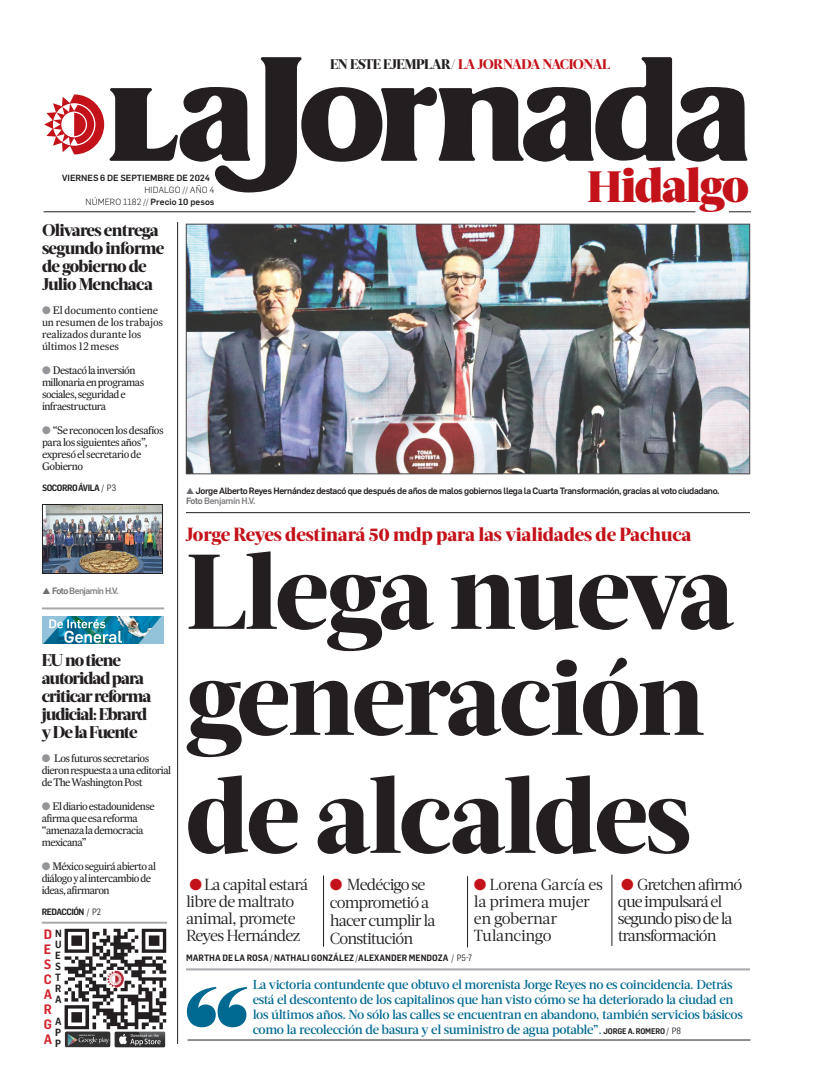
<style>
.page{position:relative;width:822px;height:1089px;background:#fff}
.page>*{position:absolute;margin:0;border:0;box-sizing:border-box;transform-origin:0 0}
.CABEZA_60{font:800 106px "Acta Headline";letter-spacing:-.02em;color:#231f20}
.t1{font:900 47.8px "Acta Headline";letter-spacing:-.03em;color:#c4121a}
.BALAZO_ROJO_19{font:800 19px "Acta Headline";letter-spacing:-.01em;color:#c4121a}
.SUMARIO_9_5{font:800 17px "Acta Headline";letter-spacing:-.06em;color:#231f20}
.SUMARIO_9_5-2{font:800 17px "Acta Headline";letter-spacing:-.04em;color:#231f20}
.SUMARIO_17{font:16px/17px "Acta Deck";letter-spacing:-.05em;color:#231f20}
.SUMARIO_17-2{font:16px/17px "Acta Deck";letter-spacing:-.025em;color:#231f20}
.t2{font:800 13.9px "Acta Headline";letter-spacing:-.03em;color:#c4121a}
.CABEZA_44_DEPORTES_F{font:600 13.4px "Flama Semicondensed";color:#d1232a}
.NOMBRE_COLUMNA_CONTR{font:500 13px/15px "Acta Deck";letter-spacing:-.03em;color:#006991}
.SUMARIO_9_5-3{font:11px/12px "Expresso Tx";letter-spacing:-.05em;color:#231f20}
.SUMARIO_9_5-4{font:11px/12px "Expresso Tx";letter-spacing:-.01em;color:#231f20}
.CABEZA_44_DEPORTES_F-2{font:600 10.3px "Flama Semicondensed";color:#231f20}
.PIE_DE_FOTO_CON_PLEC{font:500 9px/10px "Flama";letter-spacing:-.04em;color:#231f20}
.CREDITO_PORTADA{font:600 9px "Flama Semicond";letter-spacing:.01em;color:#231f20}
.SUMARIO_9_5-5{font:600 9px "Flama Semicond";letter-spacing:-.05em;color:#231f20}
.PIE_DE_FOTO_CON_PLEC-2{font:500 9px "Flama";letter-spacing:-.06em;color:#808285}
.CABEZA_40_ACTA_BOOK{font:500 8.8px "Flama";color:#231f20}
.CABEZA_40_ACTA_BOOK-2{font:300 8.8px "Flama";letter-spacing:.01em;color:#231f20}
.s1{font-weight:300}
.s2{color:#231f20}
.s3{font-size:43.8px}
.s4{color:#939598}
.s5{font-weight:400}
.s6{color:#6c6d70}
.s7{color:#808285}
.s8{color:#c4121a}
.s9{font-size:12px}
.s10{font-family:"Flama Semicond";font-weight:600;font-size:8px;color:#231f20}
.s11{font-family:"Flama Semicond";font-weight:400;font-size:9px;color:#231f20}
</style>
<div class="page">
<svg style="left:110px;top:57px;width:638px;height:135px"></svg>
<svg style="left:44px;top:94px;width:60px;height:60px"></svg>
<hr style="left:44px;top:212px;width:652px;height:1px;background:#231f20">
<svg style="left:729px;top:212px;width:22px;height:1px"></svg>
<hr style="left:42px;top:922px;width:125px;height:2px;background:#a8a9ad">
<img style="left:157px;top:929px;width:9px;height:101px">
<img style="left:65px;top:929px;width:92px;height:101px">
<img style="left:64px;top:1032px;width:101px;height:15px">
<hr style="left:42px;top:607px;width:122px;height:2px;background:#a8a9ad">
<hr style="left:177px;top:222px;width:1px;height:822px;background:#231f20">
<hr style="left:612px;top:875px;width:1px;height:71px;background:#231f20">
<hr style="left:467px;top:876px;width:1px;height:72px;background:#231f20">
<hr style="left:323px;top:875px;width:1px;height:72px;background:#231f20">
<hr style="left:188px;top:1040px;width:562px;height:1px;background:#231f20">
<svg style="left:187px;top:987px;width:60px;height:40px"></svg>
<hr style="left:186px;top:968px;width:564px;height:2px;background:#a8a9ad">
<img style="left:188px;top:226px;width:560px;height:246px">
<div style="left:186px;top:224px;width:564px;height:250px;border:1px solid #231f20"></div>
<img style="left:44px;top:506px;width:117px;height:66px">
<div style="left:42px;top:504px;width:121px;height:70px;border:1px solid #231f20"></div>
<img style="left:42px;top:617px;width:122px;height:27px">
<hr style="left:186px;top:512px;width:564px;height:1px;background:#231f20">
<p class="CABEZA_40_ACTA_BOOK" style="left:62px;top:171px;width:149px">VIERNES 6 DE SEPTIEMBRE DE 2024</p>
<p class="CABEZA_40_ACTA_BOOK-2" style="left:145px;top:183px;width:71px">HIDALGO // AÑO 4</p>
<p class="CABEZA_40_ACTA_BOOK" style="left:86px;top:195px;width:130px"><span class="s1">NÚMERO 1182 //</span> Precio 10 pesos</p>
<p class="t2" style="left:330px;top:56px;width:282px"><span class="s2">EN ESTE EJEMPLAR/</span> LA JORNADA NACIONAL</p>
<p class="t1" style="left:588px;top:157px;width:163px"><span class="s3">H</span>idalgo</p>
<p class="SUMARIO_9_5" style="left:42px;top:220px;width:118px">Olivares entrega</p>
<p class="SUMARIO_9_5-2" style="left:42px;top:238px;width:124px">segundo informe</p>
<p class="SUMARIO_9_5-2" style="left:42px;top:256px;width:106px">de gobierno de</p>
<p class="SUMARIO_9_5-2" style="left:42px;top:274px;width:112px">Julio Menchaca</p>
<p class="SUMARIO_9_5-4" style="left:42px;top:304px;width:123px"><span class="s4">●</span> El documento contiene un resumen de los trabajos realizados durante los últimos 12 meses</p>
<p class="SUMARIO_9_5-3" style="left:42px;top:364px;width:104px"><span class="s4">●</span> Destacó la inversión millonaria en programas sociales, seguridad e infraestructura</p>
<p class="SUMARIO_9_5-3" style="left:42px;top:424px;width:123px"><span class="s4">●</span> “Se reconocen los desafíos para los siguientes años”, expresó el secretario de<br>Gobierno</p>
<p class="SUMARIO_9_5-5" style="left:42px;top:482px;width:76px">SOCORRO ÁVILA <span class="s5">/ P3</span></p>
<p class="PIE_DE_FOTO_CON_PLEC-2" style="left:42px;top:584px;width:78px"><span class="s6">▲ Foto</span> Benjamín H.V.</p>
<p class="SUMARIO_9_5" style="left:42px;top:650px;width:81px">EU no tiene</p>
<p class="SUMARIO_9_5" style="left:42px;top:668px;width:104px">autoridad para</p>
<p class="SUMARIO_9_5" style="left:42px;top:686px;width:111px">criticar reforma</p>
<p class="SUMARIO_9_5" style="left:42px;top:704px;width:107px">judicial: Ebrard</p>
<p class="SUMARIO_9_5" style="left:42px;top:722px;width:97px">y De la Fuente</p>
<p class="SUMARIO_9_5-3" style="left:42px;top:752px;width:131px"><span class="s4">●</span> Los futuros secretarios dieron respuesta a una editorial de The Washington Post</p>
<p class="SUMARIO_9_5-3" style="left:42px;top:800px;width:114px"><span class="s4">●</span> El diario estadounidense afirma que esa reforma “amenaza la democracia mexicana”</p>
<p class="SUMARIO_9_5-3" style="left:42px;top:860px;width:116px"><span class="s4">●</span> México seguirá abierto al diálogo y al intercambio de ideas, afirmaron</p>
<p class="SUMARIO_9_5-5" style="left:42px;top:906px;width:61px">REDACCIÓN <span class="s5">/ P2</span></p>
<p class="CABEZA_44_DEPORTES_F-2" style="left:55px;top:926px;width:8px">N</p>
<p class="CABEZA_44_DEPORTES_F-2" style="left:55px;top:937px;width:8px">U</p>
<p class="CABEZA_44_DEPORTES_F-2" style="left:55px;top:948px;width:7px">E</p>
<p class="CABEZA_44_DEPORTES_F-2" style="left:55px;top:959px;width:7px">S</p>
<p class="CABEZA_44_DEPORTES_F-2" style="left:55px;top:970px;width:7px">T</p>
<p class="CABEZA_44_DEPORTES_F-2" style="left:55px;top:981px;width:8px">R</p>
<p class="CABEZA_44_DEPORTES_F-2" style="left:55px;top:992px;width:8px">A</p>
<p class="CABEZA_44_DEPORTES_F-2" style="left:55px;top:1014px;width:8px">A</p>
<p class="CABEZA_44_DEPORTES_F-2" style="left:55px;top:1025px;width:8px">P</p>
<p class="CABEZA_44_DEPORTES_F-2" style="left:55px;top:1036px;width:8px">P</p>
<p class="CABEZA_44_DEPORTES_F" style="left:44px;top:925px;width:10px">D</p>
<p class="CABEZA_44_DEPORTES_F" style="left:44px;top:940px;width:9px">E</p>
<p class="CABEZA_44_DEPORTES_F" style="left:44px;top:955px;width:9px">S</p>
<p class="CABEZA_44_DEPORTES_F" style="left:44px;top:970px;width:10px">C</p>
<p class="CABEZA_44_DEPORTES_F" style="left:44px;top:985px;width:10px">A</p>
<p class="CABEZA_44_DEPORTES_F" style="left:44px;top:1001px;width:10px">R</p>
<p class="CABEZA_44_DEPORTES_F" style="left:44px;top:1016px;width:10px">G</p>
<p class="CABEZA_44_DEPORTES_F" style="left:44px;top:1031px;width:10px">A</p>
<p class="PIE_DE_FOTO_CON_PLEC" style="left:186px;top:485px;width:535px"><span class="s6">▲</span> Jorge Alberto Reyes Hernández destacó que después de años de malos gobiernos llega la Cuarta Transformación, gracias al voto ciudadano.<br><span class="s6">Foto</span> <span class="s7">Benjamín H.V.</span></p>
<p class="BALAZO_ROJO_19" style="left:185px;top:523px;width:508px">Jorge Reyes destinará 50 mdp para las vialidades de Pachuca</p>
<p class="CABEZA_60" style="left:186px;top:528px;width:550px">Llega nueva</p>
<p class="CABEZA_60" style="left:186px;top:634px;width:520px">generación</p>
<p class="CABEZA_60" style="left:186px;top:752px;width:507px">de alcaldes</p>
<p class="SUMARIO_17" style="left:186px;top:876px;width:124px"><span class="s8">●</span> La capital estará libre de maltrato animal, promete<br>Reyes Hernández</p>
<p class="SUMARIO_17" style="left:330px;top:875px;width:107px;line-height:18px"><span class="s8">●</span> Medécigo se comprometió a hacer cumplir la<br>Constitución</p>
<p class="SUMARIO_17-2" style="left:474px;top:876px;width:130px"><span class="s8">●</span> Lorena García es la primera mujer en gobernar<br>Tulancingo</p>
<p class="SUMARIO_17" style="left:618px;top:876px;width:126px"><span class="s8">●</span> Gretchen afirmó que impulsará el segundo piso de la transformación</p>
<p class="CREDITO_PORTADA" style="left:186px;top:952px;width:288px">MARTHA DE LA ROSA <span class="s5">/</span> NATHALI GONZÁLEZ <span class="s5">/</span>ALEXANDER MENDOZA <span class="s5">/ P5-7</span></p>
<p class="NOMBRE_COLUMNA_CONTR" style="left:253px;top:977px;width:492px">La victoria contundente que obtuvo el morenista Jorge Reyes no es coincidencia. Detrás está el descontento de los capitalinos que han visto cómo se ha deteriorado la ciudad en los últimos años. No sólo las calles se encuentran en abandono, también servicios básicos como la recolección de basura y el suministro de agua potable”<span class="s9">.</span> <span class="s10">JORGE A. ROMERO</span> <span class="s11">/ P8</span></p>
</div>
